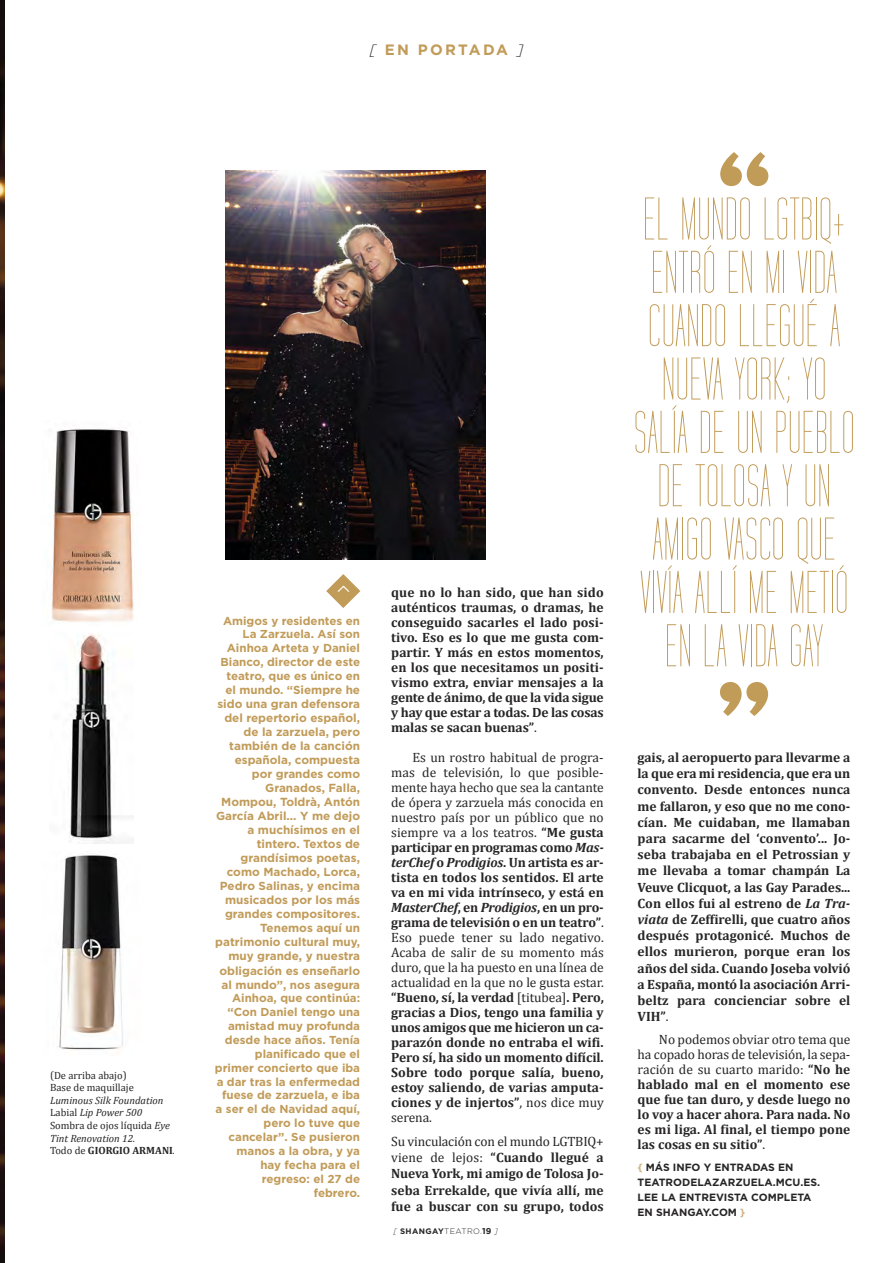
<style>
.page{position:relative;width:893px;height:1263px;background:#fff}
.page>*{position:absolute;margin:0;border:0;box-sizing:border-box;transform-origin:0 0}
.t1{font:700 103.2px "Aachen";color:#c19b58}
.t2{font:60.9px/53.4px "Tall Films";letter-spacing:-.005em;color:#c19b58;text-align:center}
.t3{font:700 15px "Gotham";letter-spacing:.15em;color:#c19b58}
.t4{font:700 13.5px/15px "Cambria";color:#272526;text-align:justify}
.t5{font:700 11.7px/14px "Gotham";color:#c19b58;text-align:right}
.t6{font:700 11.55px/13.8px "Gotham";color:#c19b58;text-align:right}
.t7{font:italic 10.5px/12.6px "Cambria";color:#272526}
.t8{font:700 10.5px/15px "Gotham";color:#272526}
.t9{font:700 10.5px "Cambria";color:#272526}
.t10{font:10.5px "Cambria";color:#272526}
.t11{font:700 7.95px "Gotham";letter-spacing:.05em;color:#272526}
.s1{font-style:normal}
.s2{font-weight:400}
.s3{font-weight:400;font-style:italic}
.s4{font-weight:300;font-style:italic;color:#272526}
.s5{font-size:11.7px}
.s6{font-style:italic}
.s7{font-weight:300;font-style:italic}
.s8{font-weight:300}
.s9{font-size:8.55px}
.s10{color:#ceaf7a}
</style>
<div class="page">
<img style="left:0;top:0;width:4px;height:1263px">
<img style="left:225px;top:170px;width:261px;height:389px">
<img style="left:51px;top:428px;width:83px;height:194px">
<img style="left:70px;top:634px;width:63px;height:209px">
<img style="left:58px;top:854px;width:65px;height:196px">
<svg style="left:326px;top:574px;width:34px;height:34px"></svg>
<p class="t10" style="left:50px;top:1068px;width:78px">(De arriba abajo)</p>
<p class="t7" style="left:50px;top:1081px;width:115px"><span class="s1">Base de maquillaje<br></span>Luminous Silk Foundation</p>
<p class="t7" style="left:50px;top:1106px;width:94px"><span class="s1">Labial</span> Lip Power 500</p>
<p class="t7" style="left:50px;top:1119px;width:121px"><span class="s1">Sombra de ojos líquida</span> Eye<br>Tint Renovation 12.</p>
<p class="t9" style="left:50px;top:1144px;width:126px"><span class="s2">Todo de</span> GIORGIO ARMANI<span class="s3">.</span></p>
<p class="t3" style="left:369px;top:41px;width:156px"><span class="s4">[</span> EN PORTADA <span class="s4">]</span></p>
<p class="t6" style="left:221px;top:614px;width:141px">Amigos y residentes en<br>La Zarzuela. Así son<br>Ainhoa Arteta y Daniel<br>Bianco, director de este teatro, que es único en el mundo. “<span class="s5">Siempre he</span></p>
<p class="t5" style="left:215px;top:697px;width:146px">sido una gran defensora del repertorio español, de la zarzuela, pero también de la canción española, compuesta por grandes como<br>Granados, Falla,<br>Mompou, Toldrà, Antón<br>García Abril... Y me dejo a muchísimos en el tintero. Textos de grandísimos poetas, como Machado, Lorca,<br>Pedro Salinas, y encima musicados por los más grandes compositores.<br>Tenemos aquí un patrimonio cultural muy, muy grande, y nuestra obligación es enseñarlo</p>
<p class="t6" style="left:215px;top:978px;width:147px"><span class="s5">al mundo</span>”, nos asegura<br>Ainhoa, que continúa: “Con Daniel tengo una amistad muy profunda desde hace años. Tenía planificado que el primer concierto que iba a dar tras la enfermedad fuese de zarzuela, e iba a ser el de Navidad aquí, pero lo tuve que cancelar”. Se pusieron manos a la obra, y ya hay fecha para el regreso: el 27 de febrero.</p>
<p class="t4" style="left:391px;top:585px;width:214px">que no lo han sido, que han sido auténticos traumas, o dramas, he conseguido sacarles el lado posi&shy;tivo. Eso es lo que me gusta com&shy;partir. Y más en estos momentos, en los que necesitamos un positi&shy;vismo extra, enviar mensajes a la gente de ánimo, de que la vida sigue y hay que estar a todas. De las cosas malas se sacan buenas”<span class="s2">.</span></p>
<p class="t4" style="left:391px;top:750px;width:214px;text-indent:21px"><span class="s2">Es un rostro habitual de progra&shy;mas de televisión, lo que posible&shy;mente haya hecho que sea la cantante de ópera y zarzuela más conocida en nuestro país por un público que no siempre va a los teatros.</span> “Me gusta participar en programas como <span class="s6">Mas&shy;terChef</span> o <span class="s6">Prodigios</span>. Un artista es ar&shy;tista en todos los sentidos. El arte va en mi vida intrínseco, y está en <span class="s6">MasterChef</span>, en <span class="s6">Prodigios</span>, en un pro&shy;grama de televisión o en un teatro”<span class="s2">.<br>Eso puede tener su lado negativo.<br>Acaba de salir de su momento más duro, que la ha puesto en una línea de actualidad en la que no le gusta estar. </span>“Bueno, sí, la verdad <span class="s2">[titubea]</span>. Pero, gracias a Dios, tengo una familia y unos amigos que me hicieron un ca&shy;parazón donde no entraba el wifi.<br>Pero sí, ha sido un momento difícil.<br>Sobre todo porque salía, bueno, estoy saliendo, de varias amputa&shy;ciones y de injertos”<span class="s2">, nos dice muy serena.</span></p>
<p class="t4" style="left:391px;top:1133px;width:214px;line-height:16.2px"><span class="s2">Su vinculación con el mundo LGTBIQ+ viene de lejos:</span> “Cuando llegué a Nueva York, mi amigo de Tolosa Jo&shy;seba Errekalde, que vivía allí, me fue a buscar con su grupo, todos</p>
<p class="t11" style="left:393px;top:1227px;width:106px"><span class="s7">[</span> SHANGAY<span class="s8">TEATRO.</span><span class="s9">19</span> <span class="s7">]</span></p>
<p class="t1" style="left:713px;top:154px;width:63px">“</p>
<p class="t2" style="left:633px;top:194px;width:223px">EL MUNDO LGTBIQ+<br>ENTRÓ EN MI VIDA<br>CUANDO LLEGUÉ A<br>NUEVA YORK; YO<br>SALÍA DE UN PUEBLO<br>DE TOLOSA Y UN<br>AMIGO VASCO QUE<br>VIVÍA ALLÍ ME METIÓ<br>EN LA VIDA GAY</p>
<p class="t1" style="left:775px;top:714px;width:63px;rotate:-180deg">“</p>
<p class="t4" style="left:638px;top:749px;width:214px;line-height:16.2px">gais, al aeropuerto para llevarme a la que era mi residencia, que era un convento. Desde entonces nunca me fallaron, y eso que no me cono&shy;cían. Me cuidaban, me llamaban para sacarme del ‘convento’... Jo&shy;seba trabajaba en el Petrossian y me llevaba a tomar champán La Veuve Clicquot, a las Gay Parades...<br>Con ellos fui al estreno de <span class="s6">La Tra&shy;viata</span> de Zeffirelli, que cuatro años después protagonicé. Muchos de ellos murieron, porque eran los años del sida. Cuando Joseba volvió a España, montó la asociación Arri&shy;beltz para concienciar sobre el VIH”<span class="s2">.</span></p>
<p class="t4" style="left:638px;top:1031px;width:214px;text-indent:21px"><span class="s2">No podemos obviar otro tema que ha copado horas de televisión, la sepa&shy;ración de su cuarto marido:</span> “No he hablado mal en el momento ese que fue tan duro, y desde luego no lo voy a hacer ahora. Para nada. No es mi liga. Al final, el tiempo pone las cosas en su sitio”<span class="s2">.</span></p>
<p class="t8" style="left:638px;top:1160px;width:184px"><span class="s10">{</span> MÁS INFO Y ENTRADAS EN<br>TEATRODELAZARZUELA.MCU.ES.<br>LEE LA ENTREVISTA COMPLETA<br>EN SHANGAY.COM <span class="s10">}</span></p>
</div>
